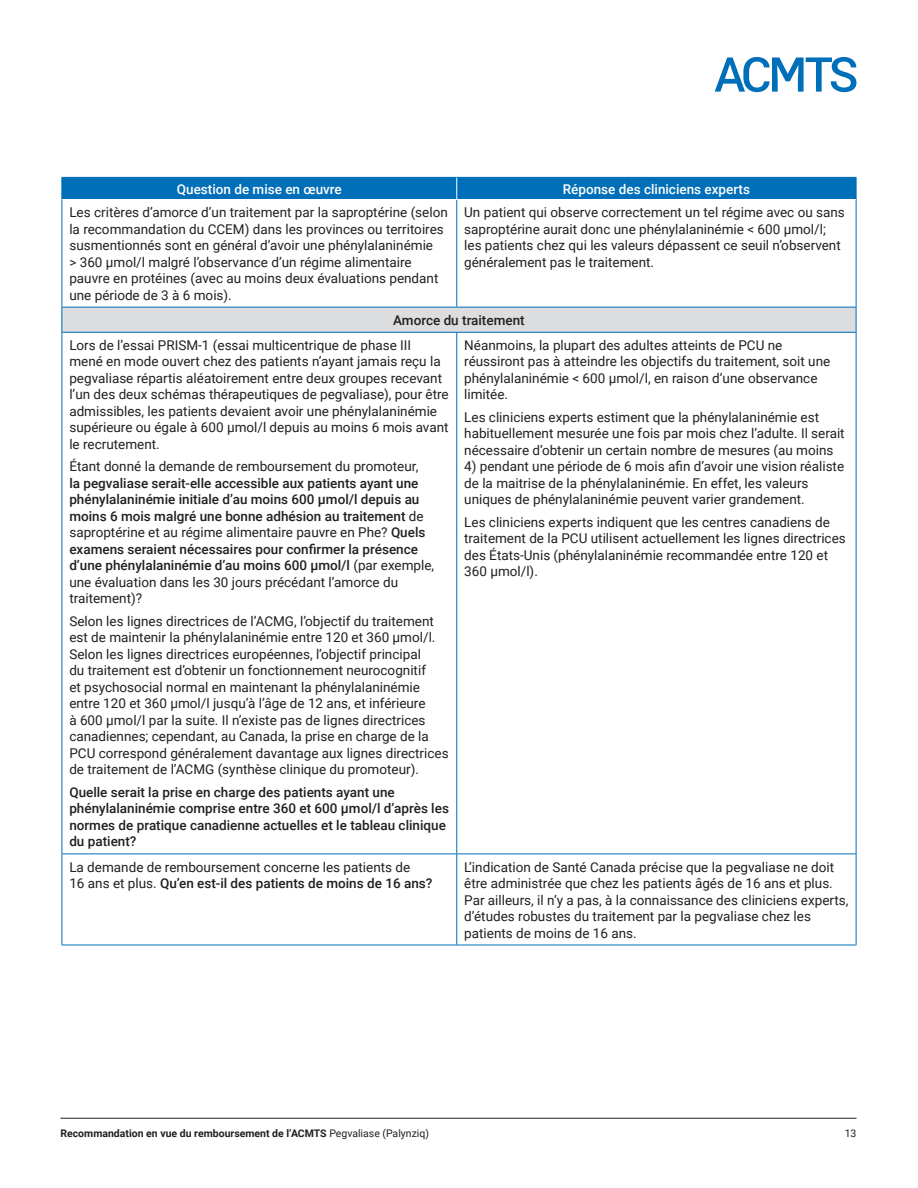
<style>
.page{position:relative;width:918px;height:1188px;background:#fff}
.page>*{position:absolute;margin:0;border:0;box-sizing:border-box;transform-origin:0 0}
.t1{font:13.5px/16.5px "Roboto";color:#231f20}
.t2{font:500 13.5px/16.5px "Roboto";color:#231f20}
.t3{font:500 13.5px "Roboto";color:#fff}
.t4{font:700 10.5px "Roboto";color:#231f20}
.t5{font:10.5px "Roboto";color:#231f20}
.s1{font-weight:400}
.s2{font-weight:500}
</style>
<div class="page">
<svg style="left:715px;top:57px;width:141px;height:35px"></svg>
<hr style="left:60px;top:1118px;width:796px;height:1px;background:#231f20">
<div style="left:62px;top:307px;width:794px;height:25px;background:#dcdddf"></div>
<hr style="left:62px;top:200px;width:1px;height:107px;background:#006fb9">
<hr style="left:456px;top:200px;width:1px;height:107px;background:#006fb9">
<hr style="left:856px;top:200px;width:1px;height:107px;background:#006fb9">
<hr style="left:62px;top:333px;width:1px;height:521px;background:#006fb9">
<hr style="left:456px;top:333px;width:1px;height:521px;background:#006fb9">
<hr style="left:856px;top:333px;width:1px;height:521px;background:#006fb9">
<hr style="left:62px;top:854px;width:395px;height:1px;background:#006fb9">
<hr style="left:62px;top:854px;width:1px;height:91px;background:#006fb9">
<hr style="left:457px;top:854px;width:399px;height:1px;background:#006fb9">
<hr style="left:456px;top:854px;width:1px;height:91px;background:#006fb9">
<hr style="left:856px;top:854px;width:1px;height:91px;background:#006fb9">
<hr style="left:62px;top:945px;width:395px;height:1px;background:#006fb9">
<hr style="left:457px;top:945px;width:399px;height:1px;background:#006fb9">
<div style="left:62px;top:177px;width:795px;height:23px;background:#006fb9"></div>
<hr style="left:457px;top:199px;width:399px;height:1px;background:#fff">
<hr style="left:62px;top:307px;width:395px;height:1px;background:#006fb9">
<svg style="left:62px;top:308px;width:1px;height:24px"></svg>
<hr style="left:457px;top:307px;width:399px;height:1px;background:#006fb9">
<svg style="left:856px;top:308px;width:1px;height:24px"></svg>
<hr style="left:62px;top:332px;width:395px;height:1px;background:#006fb9">
<hr style="left:457px;top:332px;width:399px;height:1px;background:#006fb9">
<p class="t3" style="left:177px;top:179px;width:166px">Question de mise en œuvre</p>
<p class="t3" style="left:563px;top:179px;width:189px">Réponse des cliniciens experts</p>
<p class="t1" style="left:69px;top:204px;width:380px">Les critères d’amorce d’un traitement par la saproptérine (selon la recommandation du CCEM) dans les provinces ou territoires susmentionnés sont en général d’avoir une phénylalaninémie<br>&gt; 360 µmol/l malgré l’observance d’un régime alimentaire pauvre en protéines (avec au moins deux évaluations pendant une période de 3 à 6 mois).</p>
<p class="t1" style="left:464px;top:204px;width:382px">Un patient qui observe correctement un tel régime avec ou sans saproptérine aurait donc une phénylalaninémie &lt; 600 µmol/l; les patients chez qui les valeurs dépassent ce seuil n’observent généralement pas le traitement.</p>
<p class="t2" style="left:393px;top:311px;width:133px">Amorce du traitement</p>
<p class="t1" style="left:69px;top:336px;width:381px">Lors de l’essai PRISM-1 (essai multicentrique de phase III<br>mené en mode ouvert chez des patients n’ayant jamais reçu la pegvaliase répartis aléatoirement entre deux groupes recevant l’un des deux schémas thérapeutiques de pegvaliase), pour être admissibles, les patients devaient avoir une phénylalaninémie supérieure ou égale à 600 µmol/l depuis au moins 6 mois avant le recrutement.</p>
<p class="t1" style="left:69px;top:458px;width:350px">Étant donné la demande de remboursement du promoteur,</p>
<p class="t2" style="left:69px;top:474px;width:366px">la pegvaliase serait-elle accessible aux patients ayant une phénylalaninémie initiale d’au moins 600 µmol/l depuis au moins 6 mois malgré une bonne adhésion au traitement <span class="s1">de saproptérine et au régime alimentaire pauvre en Phe?</span> Quels examens seraient nécessaires pour confirmer la présence d’une phénylalaninémie d’au moins 600 µmol/l <span class="s1">(par exemple, une évaluation dans les 30 jours précédant l’amorce du traitement)?</span></p>
<p class="t1" style="left:69px;top:612px;width:381px">Selon les lignes directrices de l’ACMG, l’objectif du traitement est de maintenir la phénylalaninémie entre 120 et 360 µmol/l.<br>Selon les lignes directrices européennes, l’objectif principal<br>du traitement est d’obtenir un fonctionnement neurocognitif<br>et psychosocial normal en maintenant la phénylalaninémie entre 120 et 360 µmol/l jusqu’à l’âge de 12 ans, et inférieure<br>à 600 µmol/l par la suite. Il n’existe pas de lignes directrices canadiennes; cependant, au Canada, la prise en charge de la PCU correspond généralement davantage aux lignes directrices de traitement de l’ACMG (synthèse clinique du promoteur).</p>
<p class="t2" style="left:69px;top:783px;width:381px">Quelle serait la prise en charge des patients ayant une phénylalaninémie comprise entre 360 et 600 µmol/l d’après les normes de pratique canadienne actuelles et le tableau clinique du patient?</p>
<p class="t1" style="left:464px;top:336px;width:368px">Néanmoins, la plupart des adultes atteints de PCU ne réussiront pas à atteindre les objectifs du traitement, soit une phénylalaninémie &lt; 600 µmol/l, en raison d’une observance limitée.</p>
<p class="t1" style="left:464px;top:408px;width:382px">Les cliniciens experts estiment que la phénylalaninémie est habituellement mesurée une fois par mois chez l’adulte. Il serait nécessaire d’obtenir un certain nombre de mesures (au moins</p>
<p class="t1" style="left:464px;top:458px;width:381px">4) pendant une période de 6 mois afin d’avoir une vision réaliste de la maitrise de la phénylalaninémie. En effet, les valeurs uniques de phénylalaninémie peuvent varier grandement.</p>
<p class="t1" style="left:464px;top:513px;width:383px">Les cliniciens experts indiquent que les centres canadiens de traitement de la PCU utilisent actuellement les lignes directrices des États-Unis (phénylalaninémie recommandée entre 120 et 360 µmol/l).</p>
<p class="t1" style="left:69px;top:858px;width:365px">La demande de remboursement concerne les patients de<br>16 ans et plus. <span class="s2">Qu’en est-il des patients de moins de 16 ans?</span></p>
<p class="t1" style="left:464px;top:858px;width:386px">L’indication de Santé Canada précise que la pegvaliase ne doit être administrée que chez les patients âgés de 16 ans et plus.<br>Par ailleurs, il n’y a pas, à la connaissance des cliniciens experts, d’études robustes du traitement par la pegvaliase chez les patients de moins de 16 ans.</p>
<p class="t4" style="left:60px;top:1126px;width:370px">Recommandation en vue du remboursement de l’ACMTS <span class="s1">Pegvaliase (Palynziq)</span></p>
<p class="t5" style="left:845px;top:1126px;width:13px">13</p>
</div>
